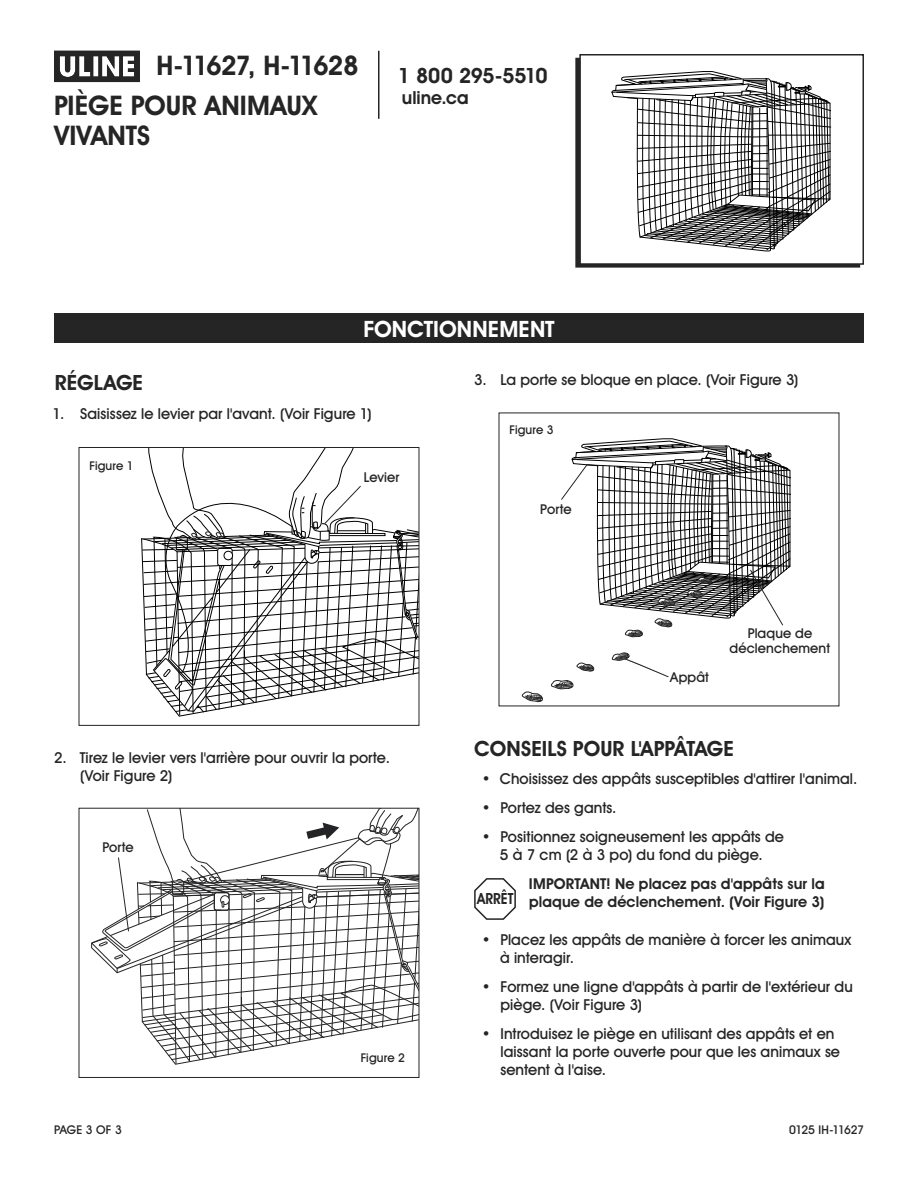
<style>
.page{position:relative;width:918px;height:1188px;background:#fff}
.page>*{position:absolute;margin:0;border:0;box-sizing:border-box;transform-origin:0 0}
.t1{font:700 27px/39.9px "Uline Two Knine";color:#252525}
.t2{font:700 22.5px "Uline Two Knine";letter-spacing:.005em;color:#fff}
.t3{font:700 21px "Uline Two Knine";color:#252525}
.t4{font:700 21px "Uline Two Knine";letter-spacing:-.02em;color:#252525}
.t5{font:700 18px "Uline Two Knine";color:#252525}
.t6{font:700 15.3px "Uline Two Knine";color:#252525;scale:.89 1}
.t7{font:15px/18px "Uline Two Knine";letter-spacing:.005em;color:#252525}
.t8{font:700 15px/18px "Uline Two Knine";letter-spacing:.005em;color:#252525}
.t9{font:13.5px/15px "Uline Two Knine";letter-spacing:.01em;color:#252525;text-align:center}
.t10{font:12px "Uline Two Knine";color:#252525}
.t11{font:12px "Uline Two Knine";letter-spacing:-.045em;color:#252525}
</style>
<div class="page">
<hr style="left:378px;top:51px;width:2px;height:68px;background:#252525">
<svg style="left:54px;top:51px;width:86px;height:31px"></svg>
<div style="left:575px;top:58px;width:285px;height:210px;border:2px solid #252525"></div>
<div style="left:580px;top:55px;width:283px;height:209px;background:#fff"></div>
<div style="left:579px;top:54px;width:285px;height:211px;border:2px solid #252525"></div>
<div style="left:54px;top:313px;width:810px;height:30px;background:#252525"></div>
<svg style="left:474px;top:878px;width:42px;height:42px"></svg>
<svg style="left:577px;top:662px;width:17px;height:9px"></svg>
<svg style="left:522px;top:691px;width:21px;height:11px"></svg>
<svg style="left:551px;top:680px;width:23px;height:9px"></svg>
<svg style="left:611px;top:71px;width:221px;height:181px"></svg>
<svg style="left:142px;top:447px;width:277px;height:266px"></svg>
<svg style="left:90px;top:808px;width:329px;height:257px"></svg>
<svg style="left:561px;top:438px;width:230px;height:199px"></svg>
<svg style="left:612px;top:653px;width:57px;height:25px"></svg>
<h1 class="t1" style="left:54px;top:46px;width:306px;text-indent:103px">H-11627, H-11628<br>PIÈGE POUR ANIMAUX</h1>
<h1 class="t1" style="left:54px;top:115px;width:97px">VIVANTS</h1>
<h3 class="t4" style="left:398px;top:63px;width:152px">1 800 295-5510</h3>
<p class="t5" style="left:402px;top:86px;width:68px">uline.ca</p>
<h2 class="t2" style="left:363px;top:315px;width:193px">FONCTIONNEMENT</h2>
<h3 class="t3" style="left:55px;top:370px;width:90px">RÉGLAGE</h3>
<p class="t7" style="left:53px;top:404px;width:321px">1. Saisissez le levier par l'avant. (Voir Figure 1)</p>
<p class="t10" style="left:89px;top:459px;width:46px">Figure 1</p>
<p class="t9" style="left:364px;top:469px;width:37px">Levier</p>
<p class="t7" style="left:80px;top:748px;width:311px;text-indent:-26px">2. Tirez le levier vers l'arrière pour ouvrir la porte. (Voir Figure 2)</p>
<p class="t9" style="left:102px;top:840px;width:33px">Porte</p>
<p class="t10" style="left:361px;top:1051px;width:46px">Figure 2</p>
<p class="t7" style="left:474px;top:371px;width:326px">3. La porte se bloque en place. (Voir Figure 3)</p>
<p class="t10" style="left:509px;top:423px;width:46px">Figure 3</p>
<p class="t9" style="left:540px;top:502px;width:33px">Porte</p>
<p class="t9" style="left:670px;top:670px;width:40px">Appât</p>
<p class="t9" style="left:729px;top:626px;width:102px">Plaque de déclenchement</p>
<h3 class="t3" style="left:474px;top:735px;width:261px">CONSEILS POUR L'APPÂTAGE</h3>
<p class="t7" style="left:482px;top:770px;width:377px">• Choisissez des appâts susceptibles d'attirer l'animal.</p>
<p class="t7" style="left:482px;top:799px;width:136px">• Portez des gants.</p>
<p class="t7" style="left:482px;top:828px;width:304px;text-align:center">• Positionnez soigneusement les appâts de<br>5 à 7 cm (2 à 3 po) du fond du piège.</p>
<p class="t8" style="left:529px;top:874px;width:297px">IMPORTANT! Ne placez pas d'appâts sur la plaque de déclenchement. (Voir Figure 3)</p>
<p class="t7" style="left:500px;top:931px;width:353px;text-indent:-18px">• Placez les appâts de manière à forcer les animaux à interagir.</p>
<p class="t7" style="left:501px;top:977px;width:354px;text-indent:-19px">• Formez une ligne d'appâts à partir de l'extérieur du piège. (Voir Figure 3)</p>
<p class="t7" style="left:500px;top:1024px;width:341px;text-indent:-19px">• Introduisez le piège en utilisant des appâts et en laissant la porte ouverte pour que les animaux se sentent à l'aise.</p>
<p class="t6" style="left:477px;top:890px;width:42px">ARRÊT</p>
<p class="t10" style="left:54px;top:1122px;width:69px">PAGE 3 OF 3</p>
<p class="t11" style="left:789px;top:1122px;width:76px">0125 IH-11627</p>
</div>
